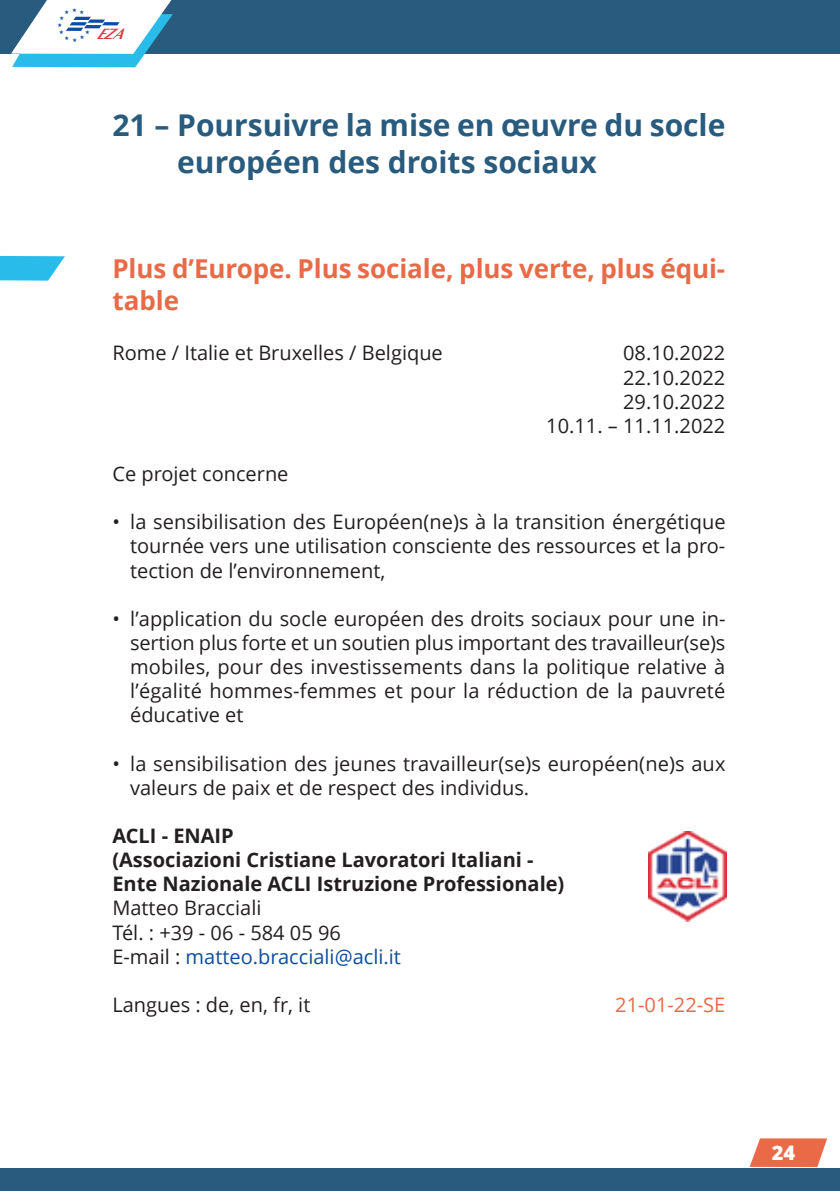
<style>
.page{position:relative;width:840px;height:1191px;background:#fff}
.page>*{position:absolute;margin:0;border:0;box-sizing:border-box;transform-origin:0 0}
.t1{font:700 30px/36.2px "Open Sans";color:#285b7d}
.t2{font:700 26px/31.4px "Open Sans";letter-spacing:-.005em;color:#ea6a48}
.t3{font:20px/24.2px "Open Sans";color:#231f20;text-align:justify}
.t4{font:700 20px "Open Sans";color:#231f20}
.t5{font:20px "Open Sans";color:#0d4da1}
.t6{font:20px "Open Sans";color:#ea6a48}
.t7{font:800 20px "Open Sans";color:#fff}
.t8{font:italic 700 15.2px "Optima";color:#dd3c45}
.s1{color:#231f20}
</style>
<div class="page">
<svg style="left:749px;top:1138px;width:77px;height:29px;background:#ec7e61"></svg>
<div style="left:0;top:0;width:839px;height:54px;background:#285b7d"></div>
<div style="left:0;top:1168px;width:839px;height:23px;background:#285b7d"></div>
<svg style="left:0;top:256px;width:65px;height:25px;background:#49c5ed"></svg>
<img style="left:648px;top:832px;width:78px;height:90px">
<svg style="left:11px;top:0;width:162px;height:67px"></svg>
<p class="t8" style="left:96px;top:25px;width:36px">EZA</p>
<p class="t1" style="left:177px;top:107px;width:549px;text-indent:-65px">21 – Poursuivre la mise en œuvre du socle européen des droits sociaux</p>
<p class="t2" style="left:112px;top:252px;width:614px">Plus d’Europe. Plus sociale, plus verte, plus équi&shy;table</p>
<p class="t3" style="left:112px;top:340px;width:332px">Rome / Italie et Bruxelles / Belgique</p>
<p class="t3" style="left:622px;top:340px;width:104px">08.10.2022</p>
<p class="t3" style="left:622px;top:365px;width:104px">22.10.2022</p>
<p class="t3" style="left:622px;top:389px;width:104px">29.10.2022</p>
<p class="t3" style="left:546px;top:413px;width:180px">10.11. – 11.11.2022</p>
<p class="t3" style="left:112px;top:461px;width:177px">Ce projet concerne</p>
<p class="t3" style="left:130px;top:509px;width:596px;text-indent:-18px">• la sensibilisation des Européen(ne)s à la transition énergétique tournée vers une utilisation consciente des ressources et la pro&shy;tection de l’environnement,</p>
<p class="t3" style="left:130px;top:606px;width:596px;text-indent:-18px">• l’application du socle européen des droits sociaux pour une in&shy;sertion plus forte et un soutien plus important des travailleur(se)s mobiles, pour des investissements dans la politique relative à l’égalité hommes-femmes et pour la réduction de la pauvreté éducative et</p>
<p class="t3" style="left:130px;top:750px;width:596px;text-indent:-18px">• la sensibilisation des jeunes travailleur(se)s européen(ne)s aux valeurs de paix et de respect des individus.</p>
<p class="t4" style="left:112px;top:821px;width:123px">ACLI - ENAIP</p>
<p class="t4" style="left:112px;top:845px;width:422px">(Associazioni Cristiane Lavoratori Italiani -</p>
<p class="t4" style="left:112px;top:870px;width:453px">Ente Nazionale ACLI Istruzione Professionale)</p>
<p class="t3" style="left:112px;top:895px;width:150px">Matteo Bracciali</p>
<p class="t3" style="left:112px;top:919px;width:230px">Tél. : +39 - 06 - 584 05 96</p>
<p class="t5" style="left:112px;top:942px;width:290px"><span class="s1">E-mail :</span> matteo.bracciali@acli.it</p>
<p class="t3" style="left:112px;top:992px;width:199px">Langues : de, en, fr, it</p>
<p class="t6" style="left:615px;top:990px;width:112px">21-01-22-SE</p>
<p class="t7" style="left:771px;top:1138px;width:25px">24</p>
</div>
